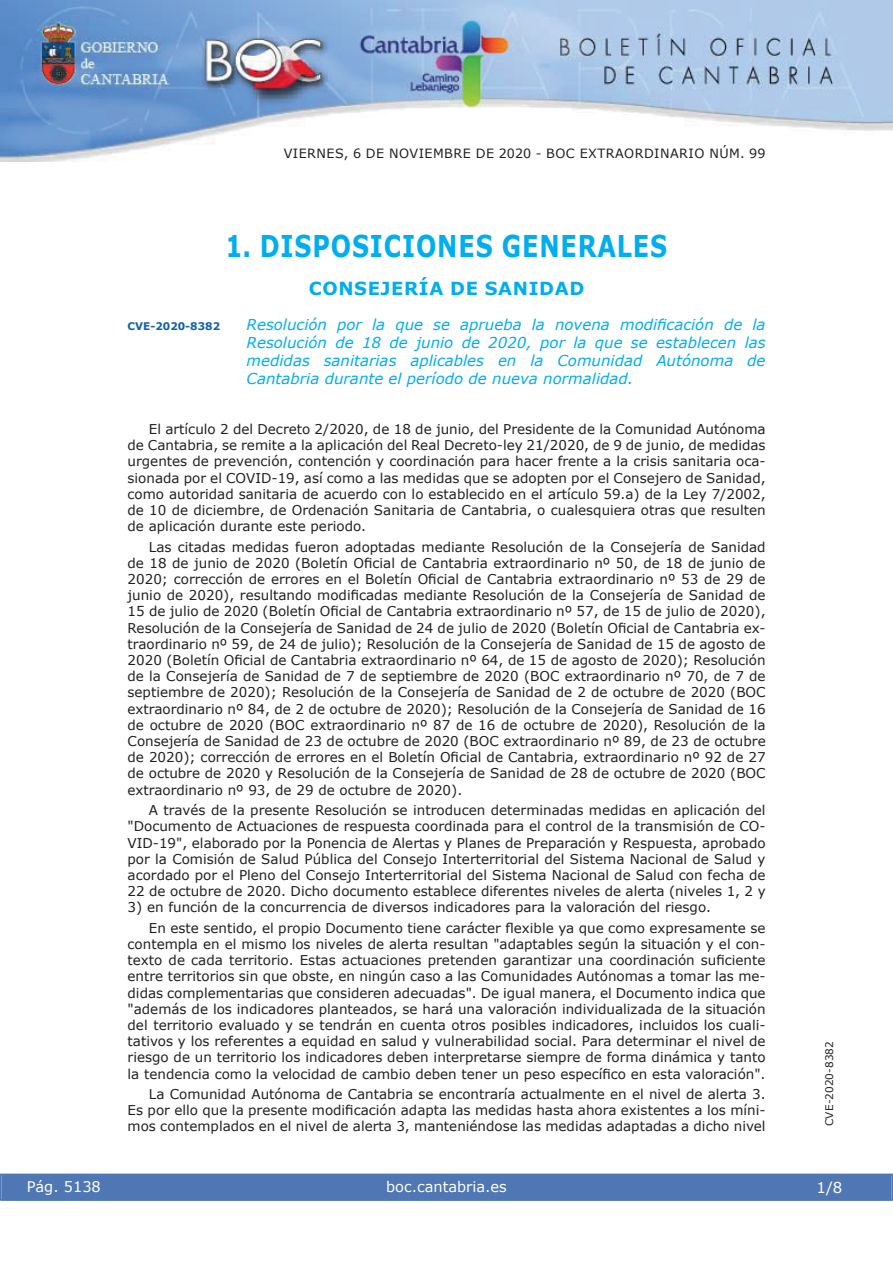
<style>
.page{position:relative;width:893px;height:1263px;background:#fff}
.page>*{position:absolute;margin:0;border:0;box-sizing:border-box;transform-origin:0 0}
.t1{font:700 30px "Verdana";letter-spacing:.035em;color:#00aeef;scale:.8 1}
.t2{font:700 18px "Verdana";letter-spacing:.035em;color:#00aeef}
.t3{font:italic 15px/18px "Verdana";color:#00aeef;text-align:justify}
.t4{font:15px "Verdana";color:#fff}
.t5{font:14.55px "Verdana";color:#fff}
.t6{font:13.5px/16.2px "Verdana";color:#231f20;text-align:justify}
.t7{font:12.75px "Verdana";letter-spacing:.035em;color:#231f20}
.t8{font:10.5px "Verdana";color:#231f20}
.t9{font:700 10.5px "Verdana";color:#1263a9}
</style>
<div class="page">
<img style="left:0;top:0;width:893px;height:161px">
<div style="left:1px;top:1174px;width:890px;height:27px;background:#4f77b3"></div>
<div style="left:0;top:1174px;width:893px;height:27px;border:1px solid #4f77b3"></div>
<p class="t7" style="left:284px;top:145px;width:483px">VIERNES, 6 DE NOVIEMBRE DE 2020 - BOC EXTRAORDINARIO NÚM. 99</p>
<h1 class="t1" style="left:225px;top:227px;width:554px">1. DISPOSICIONES GENERALES</h1>
<h2 class="t2" style="left:309px;top:277px;width:277px">CONSEJERÍA DE SANIDAD</h2>
<p class="t9" style="left:128px;top:319px;width:94px">CVE-2020-8382</p>
<p class="t3" style="left:247px;top:315px;width:520px">Resolución por la que se aprueba la novena modificación de la Resolución de 18 de junio de 2020, por la que se establecen las medidas sanitarias aplicables en la Comunidad Autónoma de Cantabria durante el período de nueva normalidad.</p>
<p class="t6" style="left:128px;top:421px;width:639px;text-indent:21px">El artículo 2 del Decreto 2/2020, de 18 de junio, del Presidente de la Comunidad Autónoma de Cantabria, se remite a la aplicación del Real Decreto-ley 21/2020, de 9 de junio, de medidas urgentes de prevención, contención y coordinación para hacer frente a la crisis sanitaria oca&shy;sionada por el COVID-19, así como a las medidas que se adopten por el Consejero de Sanidad, como autoridad sanitaria de acuerdo con lo establecido en el artículo 59.a) de la Ley 7/2002, de 10 de diciembre, de Ordenación Sanitaria de Cantabria, o cualesquiera otras que resulten de aplicación durante este periodo.</p>
<p class="t6" style="left:128px;top:538px;width:640px;text-indent:21px">Las citadas medidas fueron adoptadas mediante Resolución de la Consejería de Sanidad de 18 de junio de 2020 (Boletín Oficial de Cantabria extraordinario nº 50, de 18 de junio de 2020; corrección de errores en el Boletín Oficial de Cantabria extraordinario nº 53 de 29 de junio de 2020), resultando modificadas mediante Resolución de la Consejería de Sanidad de 15 de julio de 2020 (Boletín Oficial de Cantabria extraordinario nº 57, de 15 de julio de 2020), Resolución de la Consejería de Sanidad de 24 de julio de 2020 (Boletín Oficial de Cantabria ex&shy;traordinario nº 59, de 24 de julio); Resolución de la Consejería de Sanidad de 15 de agosto de 2020 (Boletín Oficial de Cantabria extraordinario nº 64, de 15 de agosto de 2020); Resolución de la Consejería de Sanidad de 7 de septiembre de 2020 (BOC extraordinario nº 70, de 7 de septiembre de 2020); Resolución de la Consejería de Sanidad de 2 de octubre de 2020 (BOC extraordinario nº 84, de 2 de octubre de 2020); Resolución de la Consejería de Sanidad de 16 de octubre de 2020 (BOC extraordinario nº 87 de 16 de octubre de 2020), Resolución de la Consejería de Sanidad de 23 de octubre de 2020 (BOC extraordinario nº 89, de 23 de octubre de 2020); corrección de errores en el Boletín Oficial de Cantabria, extraordinario nº 92 de 27 de octubre de 2020 y Resolución de la Consejería de Sanidad de 28 de octubre de 2020 (BOC extraordinario nº 93, de 29 de octubre de 2020).</p>
<p class="t6" style="left:128px;top:802px;width:640px;text-indent:21px">A través de la presente Resolución se introducen determinadas medidas en aplicación del "Documento de Actuaciones de respuesta coordinada para el control de la transmisión de CO-VID-19", elaborado por la Ponencia de Alertas y Planes de Preparación y Respuesta, aprobado por la Comisión de Salud Pública del Consejo Interterritorial del Sistema Nacional de Salud y acordado por el Pleno del Consejo Interterritorial del Sistema Nacional de Salud con fecha de 22 de octubre de 2020. Dicho documento establece diferentes niveles de alerta (niveles 1, 2 y</p>
<p class="t6" style="left:149px;top:897px;width:618px;line-height:20.4px;text-indent:-21px">3) en función de la concurrencia de diversos indicadores para la valoración del riesgo.<br>En este sentido, el propio Documento tiene carácter flexible ya que como expresamente se</p>
<p class="t6" style="left:128px;top:936px;width:639px">contempla en el mismo los niveles de alerta resultan "adaptables según la situación y el con&shy;texto de cada territorio. Estas actuaciones pretenden garantizar una coordinación suficiente entre territorios sin que obste, en ningún caso a las Comunidades Autónomas a tomar las me&shy;didas complementarias que consideren adecuadas". De igual manera, el Documento indica que "además de los indicadores planteados, se hará una valoración individualizada de la situación del territorio evaluado y se tendrán en cuenta otros posibles indicadores, incluidos los cuali&shy;tativos y los referentes a equidad en salud y vulnerabilidad social. Para determinar el nivel de riesgo de un territorio los indicadores deben interpretarse siempre de forma dinámica y tanto la tendencia como la velocidad de cambio deben tener un peso específico en esta valoración".</p>
<p class="t6" style="left:128px;top:1086px;width:639px;text-indent:21px">La Comunidad Autónoma de Cantabria se encontraría actualmente en el nivel de alerta 3.<br>Es por ello que la presente modificación adapta las medidas hasta ahora existentes a los míni&shy;mos contemplados en el nivel de alerta 3, manteniéndose las medidas adaptadas a dicho nivel</p>
<p class="t5" style="left:27px;top:1177px;width:76px">Pág. 5138</p>
<p class="t5" style="left:386px;top:1178px;width:122px">boc.cantabria.es</p>
<p class="t8" style="left:823px;top:1126px;width:87px;rotate:-90deg">CVE-2020-8382</p>
<p class="t4" style="left:816px;top:1178px;width:27px">1/8</p>
</div>
